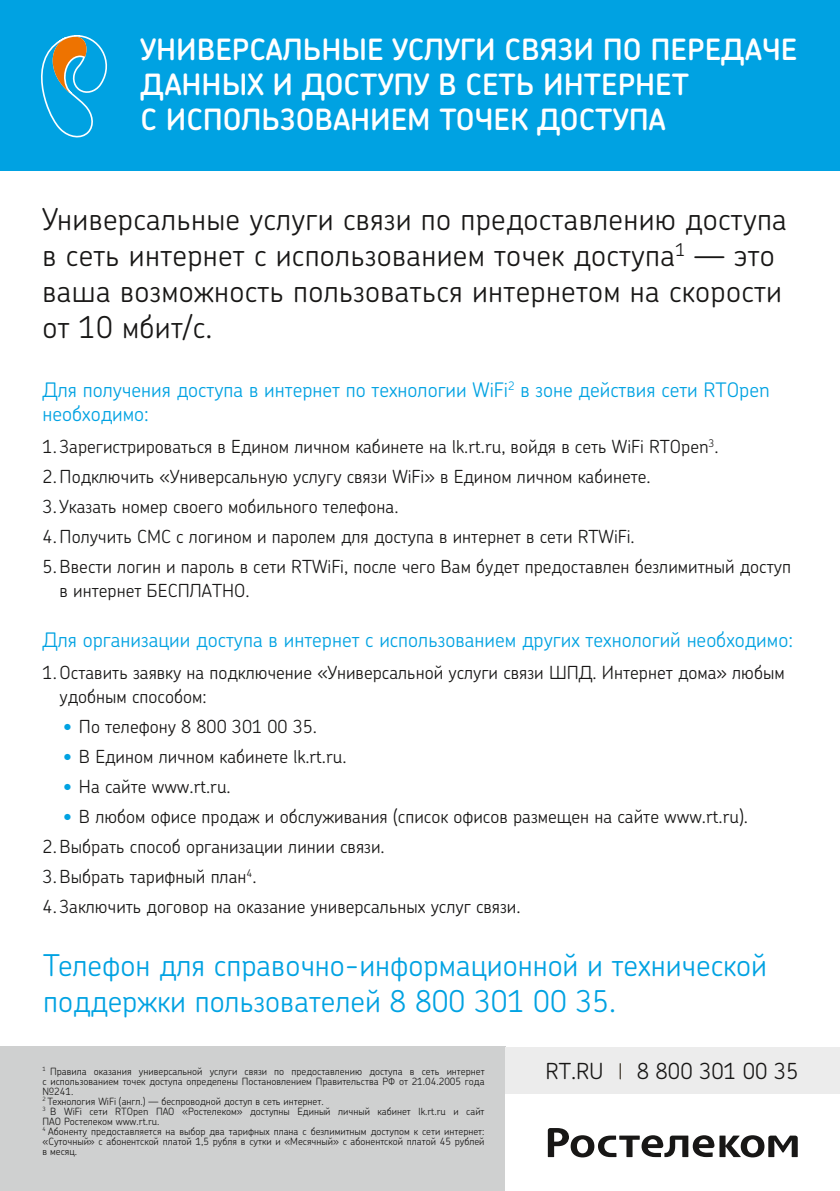
<style>
.page{position:relative;width:840px;height:1191px;background:#fff}
.page>*{position:absolute;margin:0;border:0;box-sizing:border-box;transform-origin:0 0}
.t1{font:300 30px/36px "Chevin Pro";letter-spacing:.01em;color:#181716}
.t2{font:300 30px/36px "Chevin Pro";color:#00a2e2}
.t3{font:600 29.4px/35.2px "Chevin Pro";color:#fff}
.t4{font:300 22.2px "Chevin Pro";color:#181716}
.t5{font:300 20px/24px "Chevin Pro";color:#00a2e2}
.t6{font:300 18px/24px "Chevin Pro";color:#181716}
.t7{font:300 10px/10px "Chevin Pro";color:#181716}
.s1{color:#00a2e2}
</style>
<div class="page">
<div style="left:0;top:0;width:839px;height:171px;background:#00a2e2"></div>
<div style="left:0;top:1047px;width:505px;height:144px;background:#cfd0d0"></div>
<svg style="left:41px;top:35px;width:67px;height:103px"></svg>
<div style="left:505px;top:1047px;width:334px;height:47px;background:#ececec"></div>
<svg style="left:547px;top:1128px;width:250px;height:29px"></svg>
<svg style="left:619px;top:1063px;width:1px;height:16px"></svg>
<h2 class="t3" style="left:140px;top:31px;width:658px">УНИВЕРСАЛЬНЫЕ УСЛУГИ СВЯЗИ ПО ПЕРЕДАЧЕ<br>ДАННЫХ И ДОСТУПУ В СЕТЬ ИНТЕРНЕТ<br>С ИСПОЛЬЗОВАНИЕМ ТОЧЕК ДОСТУПА</h2>
<h1 class="t1" style="left:43px;top:200px;width:745px">Универсальные услуги связи по предоставлению доступа в сеть интернет с использованием точек доступа<sup>1</sup> — это ваша возможность пользоваться интернетом на скорости от 10 мбит/с.</h1>
<p class="t5" style="left:43px;top:377px;width:728px">Для получения доступа в интернет по технологии WiFi<sup>2</sup> в зоне действия сети RTOpen необходимо:</p>
<p class="t6" style="left:43px;top:433px;width:677px">1. Зарегистрироваться в Едином личном кабинете на lk.rt.ru, войдя в сеть WiFi RTOpen<sup>3</sup>.</p>
<p class="t6" style="left:43px;top:463px;width:609px">2. Подключить «Универсальную услугу связи WiFi» в Едином личном кабинете.</p>
<p class="t6" style="left:43px;top:493px;width:357px">3. Указать номер своего мобильного телефона.</p>
<p class="t6" style="left:43px;top:523px;width:593px">4. Получить СМС с логином и паролем для доступа в интернет в сети RTWiFi.</p>
<p class="t6" style="left:60px;top:553px;width:732px;text-indent:-17px">5. Ввести логин и пароль в сети RTWiFi, после чего Вам будет предоставлен безлимитный доступ в интернет БЕСПЛАТНО.</p>
<p class="t5" style="left:43px;top:627px;width:751px">Для организации доступа в интернет с использованием других технологий необходимо:</p>
<p class="t6" style="left:60px;top:659px;width:726px;text-indent:-17px">1. Оставить заявку на подключение «Универсальной услуги связи ШПД. Интернет дома» любым удобным способом:</p>
<p class="t6" style="left:64px;top:713px;width:255px"><span class="s1">•</span> По телефону 8 800 301 00 35.</p>
<p class="t6" style="left:64px;top:743px;width:284px"><span class="s1">•</span> В Едином личном кабинете lk.rt.ru.</p>
<p class="t6" style="left:64px;top:773px;width:169px"><span class="s1">•</span> На сайте www.rt.ru.</p>
<p class="t6" style="left:64px;top:803px;width:685px"><span class="s1">•</span> В любом офисе продаж и обслуживания (список офисов размещен на сайте www.rt.ru).</p>
<p class="t6" style="left:43px;top:833px;width:343px">2. Выбрать способ организации линии связи.</p>
<p class="t6" style="left:43px;top:863px;width:215px">3. Выбрать тарифный план<sup>4</sup>.</p>
<p class="t6" style="left:43px;top:893px;width:479px">4. Заключить договор на оказание универсальных услуг связи.</p>
<h1 class="t2" style="left:43px;top:946px;width:725px">Телефон для справочно-информационной и технической поддержки пользователей 8 800 301 00 35.</h1>
<p class="t7" style="left:43px;top:1065px;width:443px"><sup>1</sup> Правила оказания универсальной услуги связи по предоставлению доступа в сеть интернет с использованием точек доступа определены Постановлением Правительства РФ от 21.04.2005 года №241.<br><sup>2</sup> Технология WiFi (англ.) — беспроводной доступ в сеть интернет.<br><sup>3</sup> В WiFi сети RTOpen ПАО «Ростелеком» доступны Единый личный кабинет lk.rt.ru и сайт ПАО Ростелеком www.rt.ru.<br><sup>4</sup> Абоненту предоставляется на выбор два тарифных плана с безлимитным доступом к сети интернет: «Суточный» с абонентской платой 1,5 рубля в сутки и «Месячный» с абонентской платой 45 рублей в месяц.</p>
<p class="t4" style="left:545px;top:1055px;width:59px">RT.RU</p>
<p class="t4" style="left:636px;top:1055px;width:163px">8 800 301 00 35</p>
</div>
